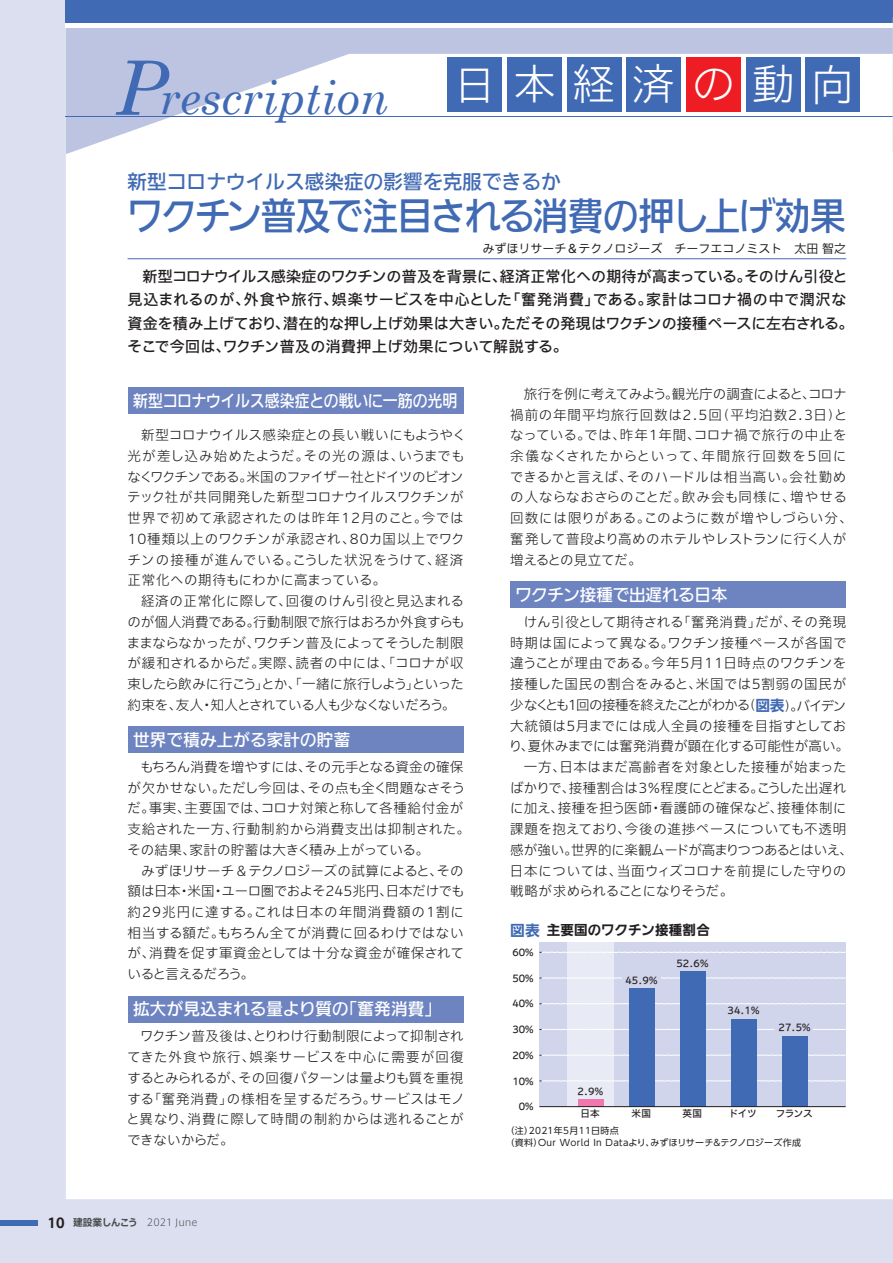
<style>
.page{position:relative;width:893px;height:1263px;background:#dbdff0}
.page>*{position:absolute;margin:0;border:0;box-sizing:border-box;transform-origin:0 0}
.t1{font:italic 46.5px "Century Schoolbook";color:#406ab4}
.t2{font:43.5px "TB Go Std SL";letter-spacing:.37em;color:#fff}
.t3{font:500 37.5px "Iwa UD Go Dsp Pro";letter-spacing:-.035em;color:#406ab4;scale:.95 1}
.t4{font:500 19.5px "Iwa UD Go Dsp Pro";letter-spacing:.01em;color:#406ab4}
.t5{font:500 16.5px "Iwa UD Go Dsp Pro";color:#fff}
.t6{font:500 16.5px "Iwa UD Go Dsp Pro";color:#fff;scale:.9 1}
.t7{font:500 15px/23.1px "Iwa UCDA Goth Std";letter-spacing:.01em;color:#231f20}
.t8{font:300 13.5px/20.7px "Iwa UCDA Goth Std";letter-spacing:.015em;color:#231f20;text-align:justify}
.t9{font:300 13.5px "Iwa UCDA Goth Std";letter-spacing:-.025em;color:#231f20}
.t10{font:300 13.5px "Iwa UCDA Goth Std";letter-spacing:.04em;color:#231f20}
.t11{font:300 13.5px "Iwa UCDA Goth Std";letter-spacing:-.03em;color:#231f20}
.t12{font:700 13.5px "Iwa UD Go Dsp Pro";letter-spacing:.01em;color:#231f20}
.t13{font:100 12px "Iwa UCDA Goth Std";color:#231f20}
.t14{font:300 9.75px "Axis Std";color:#4b4c4d}
.t15{font:500 9.6px "Iwa UCDA Goth Std";color:#231f20}
.t16{font:9px/11.6px "UD Shin Go Pro";letter-spacing:.04em;color:#231f20}
.s1{font-size:75px}
.s2{font-family:"Iwa UD Go Dsp Pro";font-weight:700;font-size:14.85px;color:#406ab4}
.s3{font-size:14.85px;color:#406ab4}
.s4{font-weight:700;font-size:13.5px;color:#231f20}
.s5{font-weight:700}
</style>
<div class="page">
<div style="left:66px;top:154px;width:827px;height:1045px;background:#fff"></div>
<div style="left:0;top:1219px;width:38px;height:6px;background:#406ab4"></div>
<div style="left:128px;top:388px;width:335px;height:26px;background:#6e84c1"></div>
<div style="left:128px;top:727px;width:335px;height:26px;background:#6e84c1"></div>
<div style="left:128px;top:996px;width:335px;height:26px;background:#6e84c1"></div>
<div style="left:510px;top:581px;width:336px;height:27px;background:#6e84c1"></div>
<div style="left:539px;top:942px;width:307px;height:165px;background:#d1d5eb"></div>
<div style="left:567px;top:942px;width:47px;height:165px;background:#e8eaf5"></div>
<svg style="left:539px;top:1080px;width:307px;height:2px"></svg>
<svg style="left:539px;top:1054px;width:307px;height:2px"></svg>
<svg style="left:539px;top:1029px;width:307px;height:1px"></svg>
<svg style="left:539px;top:1003px;width:307px;height:1px"></svg>
<svg style="left:539px;top:977px;width:307px;height:2px"></svg>
<svg style="left:539px;top:952px;width:307px;height:1px"></svg>
<div style="left:578px;top:1099px;width:25px;height:8px;background:#f178ae"></div>
<div style="left:629px;top:988px;width:25px;height:118px;background:#406ab4"></div>
<div style="left:680px;top:971px;width:25px;height:136px;background:#406ab4"></div>
<div style="left:731px;top:1019px;width:25px;height:88px;background:#406ab4"></div>
<div style="left:782px;top:1036px;width:25px;height:70px;background:#406ab4"></div>
<div style="left:623px;top:973px;width:38px;height:10px;background:#d1d5eb"></div>
<div style="left:775px;top:1023px;width:38px;height:11px;background:#d1d5eb"></div>
<hr style="left:539px;top:1106px;width:307px;height:1px;background:#231f20">
<hr style="left:128px;top:258px;width:718px;height:1px;background:#406ab4">
<svg style="left:66px;top:28px;width:827px;height:126px;background:#e2e5f2"></svg>
<div style="left:66px;top:0;width:827px;height:24px;background:#406ab4"></div>
<div style="left:66px;top:23px;width:827px;height:5px;background:#fff"></div>
<hr style="left:66px;top:116px;width:827px;height:1px;background:#406ab4">
<div style="left:447px;top:57px;width:55px;height:55px;background:#406ab4"></div>
<div style="left:507px;top:57px;width:55px;height:55px;background:#406ab4"></div>
<div style="left:567px;top:57px;width:55px;height:55px;background:#406ab4"></div>
<div style="left:626px;top:57px;width:55px;height:55px;background:#406ab4"></div>
<div style="left:686px;top:57px;width:55px;height:55px;background:#ee1d23"></div>
<div style="left:746px;top:57px;width:54px;height:55px;background:#406ab4"></div>
<div style="left:805px;top:57px;width:55px;height:55px;background:#406ab4"></div>
<hr style="left:892px;top:17px;width:1px;height:134px;background:#c8e6d7">
<h1 class="t1" style="left:116px;top:69px;width:274px"><span class="s1">P</span>rescription</h1>
<h2 class="t2" style="left:453px;top:47px;width:403px">日本経済の動向</h2>
<h3 class="t4" style="left:128px;top:167px;width:435px">新型コロナウイルス感染症の影響を克服できるか</h3>
<h3 class="t3" style="left:128px;top:188px;width:757px">ワクチン普及で注目される消費の押し上げ効果</h3>
<p class="t7" style="left:127px;top:264px;width:728px;text-indent:15px">新型コロナウイルス感染症のワクチンの普及を背景に、経済正常化への期待が高まっている。そのけん引役と見込まれるのが、外食や旅行、娯楽サービスを中心とした「奮発消費」である。家計はコロナ禍の中で潤沢な資金を積み上げており、潜在的な押し上げ効果は大きい。ただその発現はワクチンの接種ペースに左右される。そこで今回は、ワクチン普及の消費押上げ効果について解説する。</p>
<p class="t13" style="left:483px;top:240px;width:365px">みずほリサーチ＆テクノロジーズ　チーフエコノミスト　太田 智之</p>
<p class="t6" style="left:133px;top:389px;width:362px">新型コロナウイルス感染症との戦いに一筋の光明</p>
<p class="t8" style="left:510px;top:383px;width:344px;text-align:left;text-indent:14px">旅行を例に考えてみよう。観光庁の調査によると、コロナ禍前の年間平均旅行回数は2.5回（平均泊数2.3日）となっている。では、昨年1年間、コロナ禍で旅行の中止を余儀なくされたからといって、年間旅行回数を5回にできるかと言えば、そのハードルは相当高い。会社勤めの人ならなおさらのことだ。飲み会も同様に、増やせる回数には限りがある。このように数が増やしづらい分、奮発して普段より高めのホテルやレストランに行く人が増えるとの見立てだ。</p>
<p class="t8" style="left:127px;top:424px;width:340px;text-align:left;text-indent:14px">新型コロナウイルス感染症との長い戦いにもようやく光が差し込み始めたようだ。その光の源は、いうまでもなくワクチンである。米国のファイザー社とドイツのビオンテック社が共同開発した新型コロナウイルスワクチンが世界で初めて承認されたのは昨年12月のこと。今では<br>10種類以上のワクチンが承認され、80カ国以上でワクチンの接種が進んでいる。こうした状況をうけて、経済正常化への期待もにわかに高まっている。</p>
<p class="t8" style="left:127px;top:590px;width:339px;text-indent:14px">経済の正常化に際して、回復のけん引役と見込まれるのが個人消費である。行動制限で旅行はおろか外食すらもままならなかったが、ワクチン普及によってそうした制限が緩和されるからだ。実際、読者の中には、「コロナが収束したら飲みに行こう」とか、「一緒に旅行しよう」といった約束を、友人・知人とされている人も少なくないだろう。</p>
<p class="t5" style="left:516px;top:582px;width:213px">ワクチン接種で出遅れる日本</p>
<p class="t8" style="left:510px;top:610px;width:338px;text-indent:14px">けん引役として期待される「奮発消費」だが、その発現時期は国によって異なる。ワクチン接種ペースが各国で違うことが理由である。今年5月11日時点のワクチンを接種した国民の割合をみると、米国では5割弱の国民が少なくとも1回の接種を終えたことがわかる（<span class="s2">図表</span>）。バイデン</p>
<p class="t10" style="left:510px;top:716px;width:337px">大統領は5月までには成人全員の接種を目指すとしてお</p>
<p class="t8" style="left:509px;top:735px;width:342px">り、夏休みまでには奮発消費が顕在化する可能性が高い。</p>
<p class="t8" style="left:524px;top:756px;width:324px">一方、日本はまだ高齢者を対象とした接種が始まった</p>
<p class="t8" style="left:510px;top:776px;width:338px">ばかりで、接種割合は3%程度にとどまる。こうした出遅れ</p>
<p class="t8" style="left:510px;top:797px;width:338px">に加え、接種を担う医師・看護師の確保など、接種体制に</p>
<p class="t8" style="left:510px;top:818px;width:337px">課題を抱えており、今後の進捗ペースについても不透明</p>
<p class="t9" style="left:510px;top:840px;width:344px">感が強い。世界的に楽観ムードが高まりつつあるとはいえ、</p>
<p class="t8" style="left:510px;top:859px;width:338px">日本については、当面ウィズコロナを前提にした守りの</p>
<p class="t11" style="left:510px;top:882px;width:224px">戦略が求められることになりそうだ。</p>
<p class="t5" style="left:133px;top:727px;width:219px">世界で積み上がる家計の貯蓄</p>
<p class="t8" style="left:127px;top:756px;width:344px;text-align:left;text-indent:13px">もちろん消費を増やすには、その元手となる資金の確保が欠かせない。ただし今回は、その点も全く問題なさそうだ。事実、主要国では、コロナ対策と称して各種給付金が支給された一方、行動制約から消費支出は抑制された。その結果、家計の貯蓄は大きく積み上がっている。</p>
<p class="t8" style="left:128px;top:859px;width:338px;text-indent:14px">みずほリサーチ＆テクノロジーズの試算によると、その額は日本・米国・ユーロ圏でおよそ245兆円、日本だけでも約29兆円に達する。これは日本の年間消費額の1割に相当する額だ。もちろん全てが消費に回るわけではないが、消費を促す軍資金としては十分な資金が確保されていると言えるだろう。</p>
<p class="t12" style="left:510px;top:920px;width:201px"><span class="s3">図表</span>主要国のワクチン接種割合</p>
<p class="t15" style="left:512px;top:945px;width:23px">60%</p>
<p class="t15" style="left:676px;top:956px;width:34px">52.6%</p>
<p class="t15" style="left:512px;top:971px;width:23px">50%</p>
<p class="t15" style="left:625px;top:973px;width:34px">45.9%</p>
<p class="t5" style="left:133px;top:997px;width:310px">拡大が見込まれる量より質の「奮発消費」</p>
<p class="t8" style="left:126px;top:1025px;width:340px;text-indent:14px">ワクチン普及後は、とりわけ行動制限によって抑制されてきた外食や旅行、娯楽サービスを中心に需要が回復するとみられるが、その回復パターンは量よりも質を重視する「奮発消費」の様相を呈するだろう。サービスはモノと異なり、消費に際して時間の制約からは逃れることができないからだ。</p>
<p class="t14" style="left:47px;top:1215px;width:152px"><span class="s4">10</span> <span class="s5">建設業しんこう</span> 2021 June</p>
<p class="t15" style="left:512px;top:997px;width:23px">40%</p>
<p class="t15" style="left:512px;top:1022px;width:23px">30%</p>
<p class="t15" style="left:512px;top:1048px;width:23px">20%</p>
<p class="t15" style="left:512px;top:1074px;width:23px">10%</p>
<p class="t15" style="left:519px;top:1100px;width:16px">0%</p>
<p class="t15" style="left:578px;top:1084px;width:27px">2.9%</p>
<p class="t15" style="left:727px;top:1003px;width:34px">34.1%</p>
<p class="t15" style="left:778px;top:1021px;width:34px">27.5%</p>
<p class="t15" style="left:580px;top:1107px;width:21px">日本</p>
<p class="t15" style="left:631px;top:1107px;width:21px">米国</p>
<p class="t15" style="left:682px;top:1107px;width:21px">英国</p>
<p class="t15" style="left:729px;top:1107px;width:29px">ドイツ</p>
<p class="t15" style="left:776px;top:1107px;width:38px">フランス</p>
<p class="t16" style="left:505px;top:1125px;width:297px">（注）2021年5月11日時点<br>（資料）Our World In Dataより、みずほリサーチ＆テクノロジーズ作成</p>
</div>
